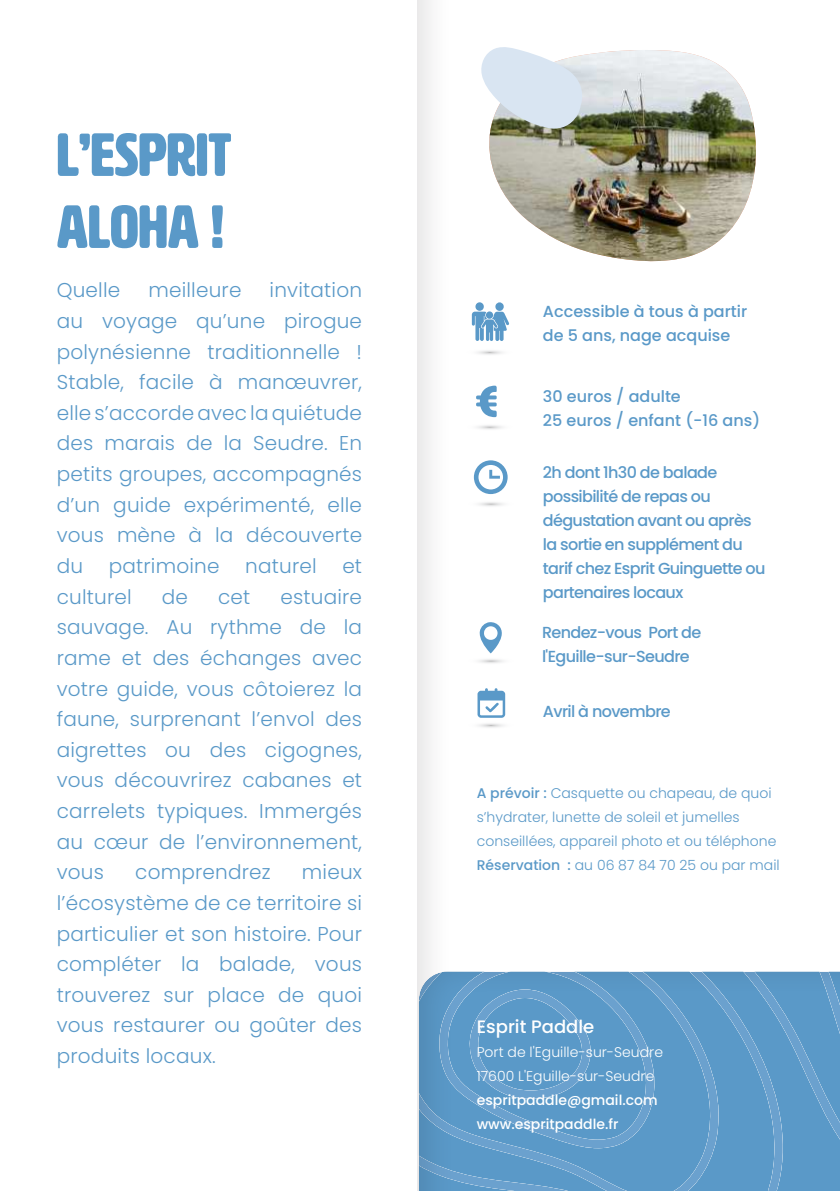
<style>
.page{position:relative;width:840px;height:1191px;background:#fff}
.page>*{position:absolute;margin:0;border:0;box-sizing:border-box;transform-origin:0 0}
.t1{font:60px/72px "HWT Artz";color:#5a99c8}
.t2{font:300 20px/30.6px "Poppins";letter-spacing:.01em;color:#5a99c8;text-align:justify}
.t3{font:500 18px "Poppins";color:#fff}
.t4{font:500 16px/24px "Poppins";letter-spacing:-.04em;color:#5a99c8}
.t5{font:500 16px/24px "Poppins";color:#5a99c8}
.t6{font:300 14px/24px "Poppins";color:#5a99c8}
.t7{font:300 14px/24px "Poppins";color:#fff}
.t8{font:500 14px/24px "Poppins";color:#fff}
.s1{font-weight:500}
</style>
<div class="page">
<svg style="left:417px;top:968px;width:422px;height:223px;background:#629cc9"></svg>
<svg style="left:476px;top:386px;width:26px;height:43px"></svg>
<svg style="left:473px;top:460px;width:35px;height:46px"></svg>
<svg style="left:479px;top:622px;width:24px;height:41px"></svg>
<svg style="left:477px;top:688px;width:29px;height:40px"></svg>
<img style="left:489px;top:50px;width:267px;height:212px">
<svg style="left:481px;top:47px;width:102px;height:83px"></svg>
<svg style="left:477px;top:350px;width:25px;height:5px"></svg>
<svg style="left:471px;top:302px;width:38px;height:39px"></svg>
<h1 class="t1" style="left:57px;top:119px;width:176px">L’ESPRIT<br>ALOHA !</h1>
<p class="t2" style="left:57px;top:275px;width:307px;text-indent:213px">invitation au voyage qu’une pirogue polynésienne traditionnelle !<br>Stable, facile à manœuvrer, elle s’accorde avec la quiétude des marais de la Seudre. En petits groupes, accompagnés d’un guide expérimenté, elle vous mène à la découverte du</p>
<p class="t2" style="left:57px;top:275px;width:65px">Quelle</p>
<p class="t2" style="left:148px;top:275px;width:94px">meilleure</p>
<p class="t2" style="left:109px;top:551px;width:112px">patrimoine</p>
<p class="t2" style="left:245px;top:551px;width:73px">naturel</p>
<p class="t2" style="left:342px;top:551px;width:21px">et</p>
<p class="t2" style="left:57px;top:581px;width:76px">culturel</p>
<p class="t2" style="left:162px;top:581px;width:28px">de</p>
<p class="t2" style="left:218px;top:581px;width:34px">cet</p>
<p class="t2" style="left:57px;top:581px;width:307px;text-indent:223px">estuaire sauvage. Au rythme de la rame et des échanges avec votre guide, vous côtoierez la faune, surprenant l’envol des aigrettes ou des cigognes, vous découvrirez cabanes et carrelets typiques. Immergés au cœur de l’environnement, vous</p>
<p class="t2" style="left:57px;top:857px;width:307px;text-indent:245px">mieux l’écosystème de ce territoire si particulier et son histoire. Pour compléter la balade, vous trouverez sur place de quoi vous restaurer ou goûter des produits locaux.</p>
<p class="t2" style="left:135px;top:857px;width:137px">comprendrez</p>
<p class="t5" style="left:542px;top:299px;width:206px">Accessible à tous à partir de 5 ans, nage acquise</p>
<p class="t5" style="left:542px;top:385px;width:219px">30 euros / adulte<br>25 euros / enfant (-16 ans)</p>
<p class="t4" style="left:542px;top:460px;width:224px">2h dont 1h30 de balade possibilité de repas ou dégustation avant ou après la sortie en supplément du tarif chez Esprit Guinguette ou partenaires locaux</p>
<p class="t4" style="left:541px;top:620px;width:161px">Rendez-vous Port de l'Eguille-sur-Seudre</p>
<p class="t4" style="left:542px;top:700px;width:129px">Avril à novembre</p>
<p class="t6" style="left:476px;top:781px;width:304px"><span class="s1">A prévoir :</span> Casquette ou chapeau, de quoi s’hydrater, lunette de soleil et jumelles conseillées, appareil photo et ou téléphone <span class="s1">Réservation :</span> au 06 87 84 70 25 ou par mail</p>
<p class="t3" style="left:476px;top:1016px;width:119px">Esprit Paddle</p>
<p class="t7" style="left:476px;top:1040px;width:188px">Port de l'Eguille-sur-Seudre<br>17600 L'Eguille-sur-Seudre</p>
<p class="t8" style="left:476px;top:1088px;width:182px">espritpaddle@gmail.com www.espritpaddle.fr</p>
</div>
